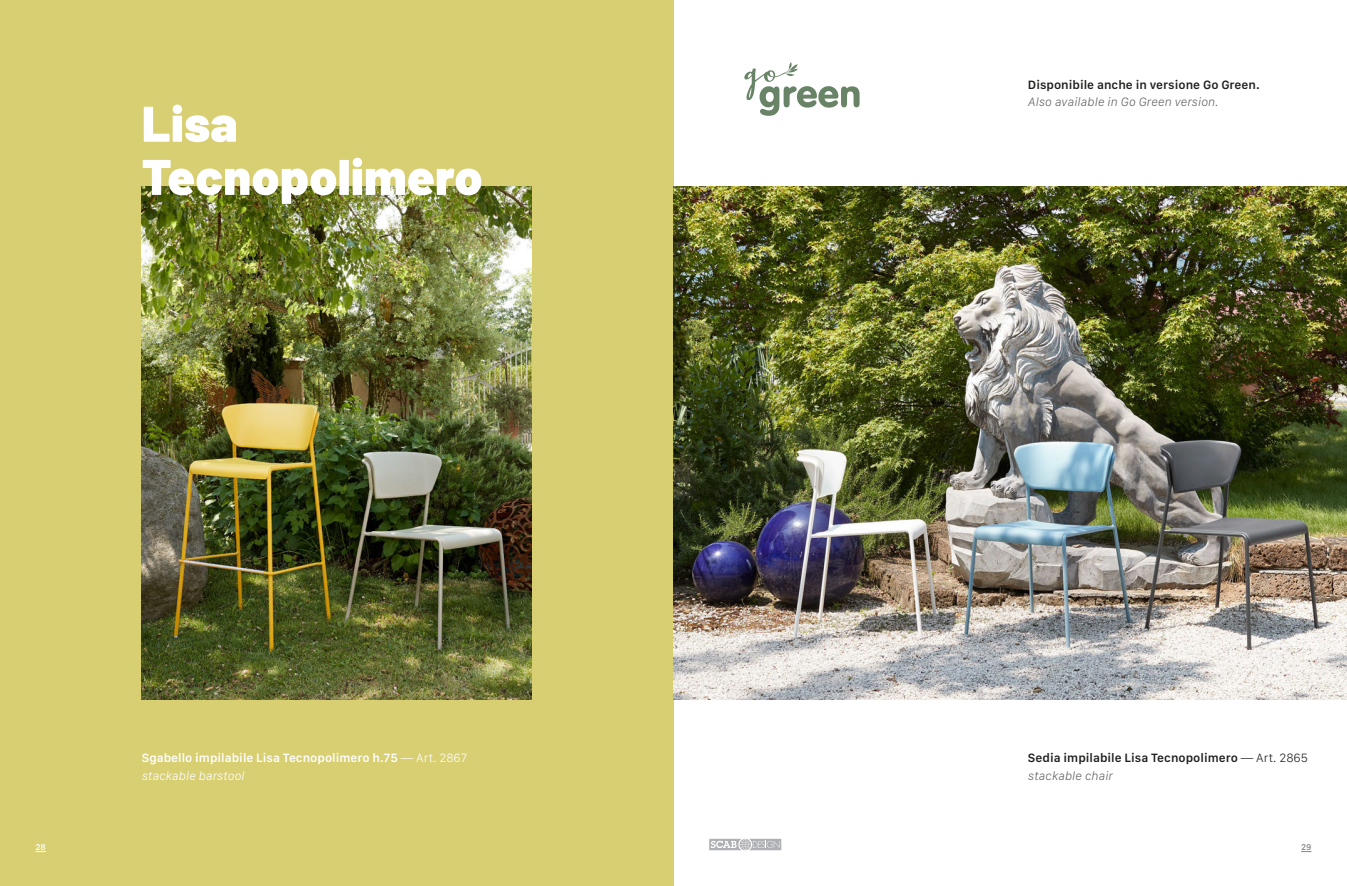
<style>
.page{position:relative;width:1347px;height:886px;background:#fff}
.page>*{position:absolute;margin:0;border:0;box-sizing:border-box;transform-origin:0 0}
.t1{font:900 50px/53.1px "Barlow";letter-spacing:.01em;color:#fff}
.t2{font:600 12.5px "San Francisco Text";color:#1d1d1b}
.t3{font:600 12.5px "San Francisco Text";color:#fff}
.t4{font:italic 300 12.5px "San Francisco Text";color:#646363}
.t5{font:italic 300 12.5px "San Francisco Text";color:#fff}
.t6{font:600 8.75px "San Francisco Text";color:#878787}
.t7{font:600 8.75px "San Francisco Text";color:#fff}
.s1{font-weight:300}
</style>
<div class="page">
<div style="left:708px;top:837px;width:74px;height:14px;background:#f0f0f1"></div>
<svg style="left:709px;top:839px;width:72px;height:11px"></svg>
<div style="left:0;top:0;width:673px;height:886px;background:#d8cf72"></div>
<img style="left:142px;top:186px;width:389px;height:514px">
<img style="left:673px;top:186px;width:673px;height:514px">
<svg style="left:744px;top:62px;width:115px;height:54px"></svg>
<p class="t1" style="left:142px;top:94px;width:342px">Lisa<br>Tecnopolimero</p>
<p class="t7" style="left:35px;top:842px;width:12px">28</p>
<p class="t3" style="left:142px;top:750px;width:327px">Sgabello impilabile Lisa Tecnopolimero h.75 <span class="s1">— Art. 2867</span></p>
<p class="t5" style="left:142px;top:768px;width:104px">stackable barstool</p>
<p class="t2" style="left:1028px;top:77px;width:233px">Disponibile anche in versione Go Green.</p>
<p class="t4" style="left:1028px;top:94px;width:192px">Also available in Go Green version.</p>
<p class="t2" style="left:1028px;top:750px;width:281px">Sedia impilabile Lisa Tecnopolimero <span class="s1">— Art. 2865</span></p>
<p class="t4" style="left:1028px;top:768px;width:86px">stackable chair</p>
<p class="t6" style="left:1301px;top:842px;width:12px">29</p>
</div>
